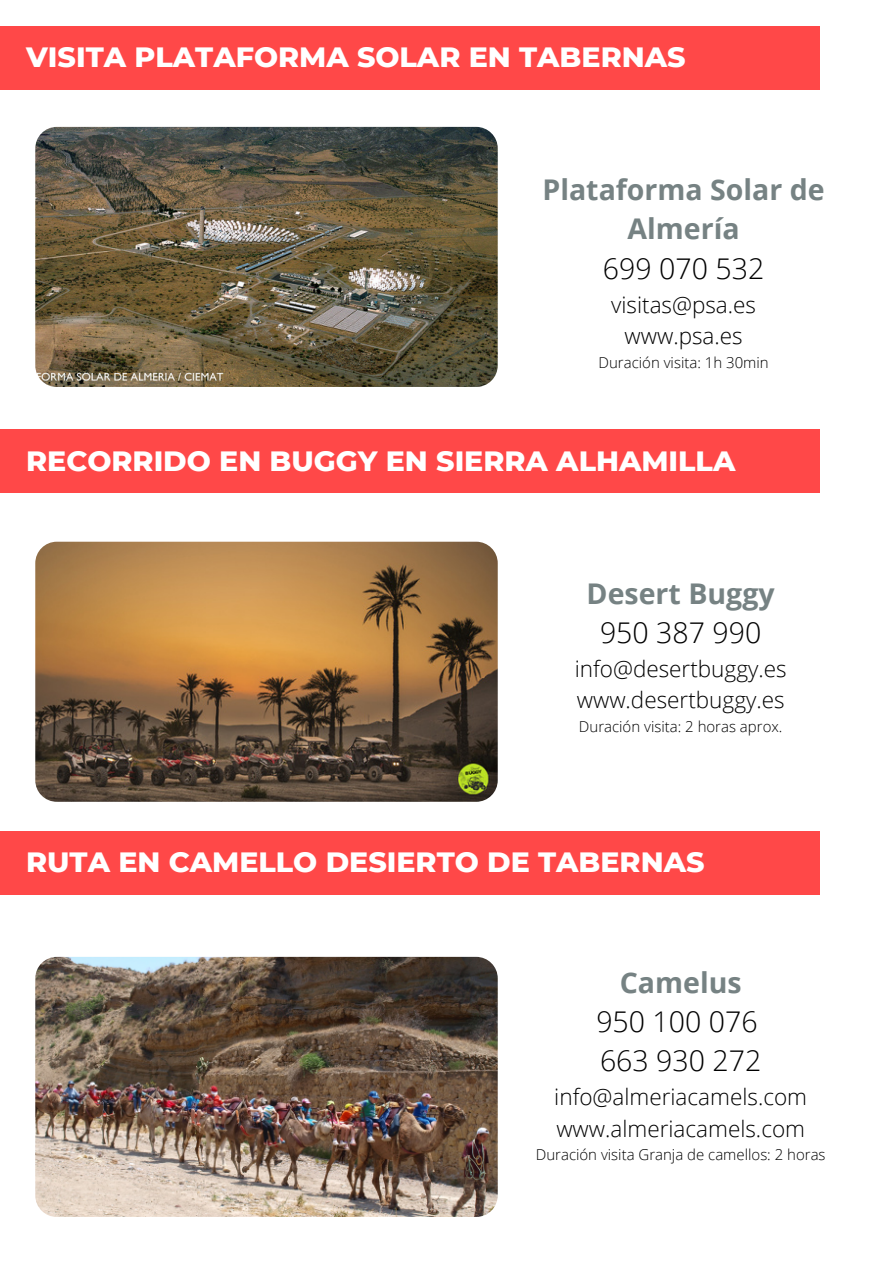
<style>
.page{position:relative;width:893px;height:1264px;background:#fff}
.page>*{position:absolute;margin:0;border:0;box-sizing:border-box;transform-origin:0 0}
.t1{font:800 28.5px "Montserrat";color:#fff}
.t2{font:700 28.5px/39.3px "Open Sans";color:#768283;text-align:center}
.t3{font:300 28.5px "Open Sans";color:#000}
.t4{font:300 22.5px "Open Sans";color:#000}
.t5{font:300 15px "Open Sans";color:#000}
</style>
<div class="page">
<div style="left:0;top:26px;width:819px;height:63px;background:#ff4848"></div>
<div style="left:0;top:430px;width:819px;height:63px;background:#ff4848"></div>
<div style="left:0;top:831px;width:819px;height:63px;background:#ff4848"></div>
<img style="left:35px;top:127px;width:462px;height:260px;border-radius:22px">
<img style="left:35px;top:541px;width:462px;height:260px;border-radius:22px">
<img style="left:35px;top:956px;width:462px;height:260px;border-radius:22px">
<p class="t1" style="left:26px;top:39px;width:660px">VISITA PLATAFORMA SOLAR EN TABERNAS</p>
<p class="t2" style="left:542px;top:169px;width:284px">Plataforma Solar de<br>Almería</p>
<p class="t3" style="left:603px;top:248px;width:163px">699 070 532</p>
<p class="t4" style="left:611px;top:288px;width:146px">visitas@psa.es</p>
<p class="t4" style="left:624px;top:320px;width:120px">www.psa.es</p>
<p class="t5" style="left:598px;top:351px;width:172px">Duración visita: 1h 30min</p>
<p class="t1" style="left:26px;top:443px;width:710px">RECORRIDO EN BUGGY EN SIERRA ALHAMILLA</p>
<p class="t2" style="left:586px;top:573px;width:189px">Desert Buggy</p>
<p class="t3" style="left:600px;top:612px;width:163px">950 387 990</p>
<p class="t4" style="left:574px;top:652px;width:213px">info@desertbuggy.es</p>
<p class="t4" style="left:576px;top:684px;width:209px">www.desertbuggy.es</p>
<p class="t5" style="left:579px;top:715px;width:205px">Duración visita: 2 horas aprox.</p>
<p class="t1" style="left:26px;top:844px;width:679px">RUTA EN CAMELLO DESIERTO DE TABERNAS</p>
<p class="t2" style="left:619px;top:961px;width:123px">Camelus</p>
<p class="t3" style="left:596px;top:1001px;width:163px">950 100 076</p>
<p class="t3" style="left:600px;top:1040px;width:163px">663 930 272</p>
<p class="t4" style="left:554px;top:1080px;width:254px">info@almeriacamels.com</p>
<p class="t4" style="left:556px;top:1112px;width:250px">www.almeriacamels.com</p>
<p class="t5" style="left:535px;top:1144px;width:291px">Duración visita Granja de camellos: 2 horas</p>
</div>
